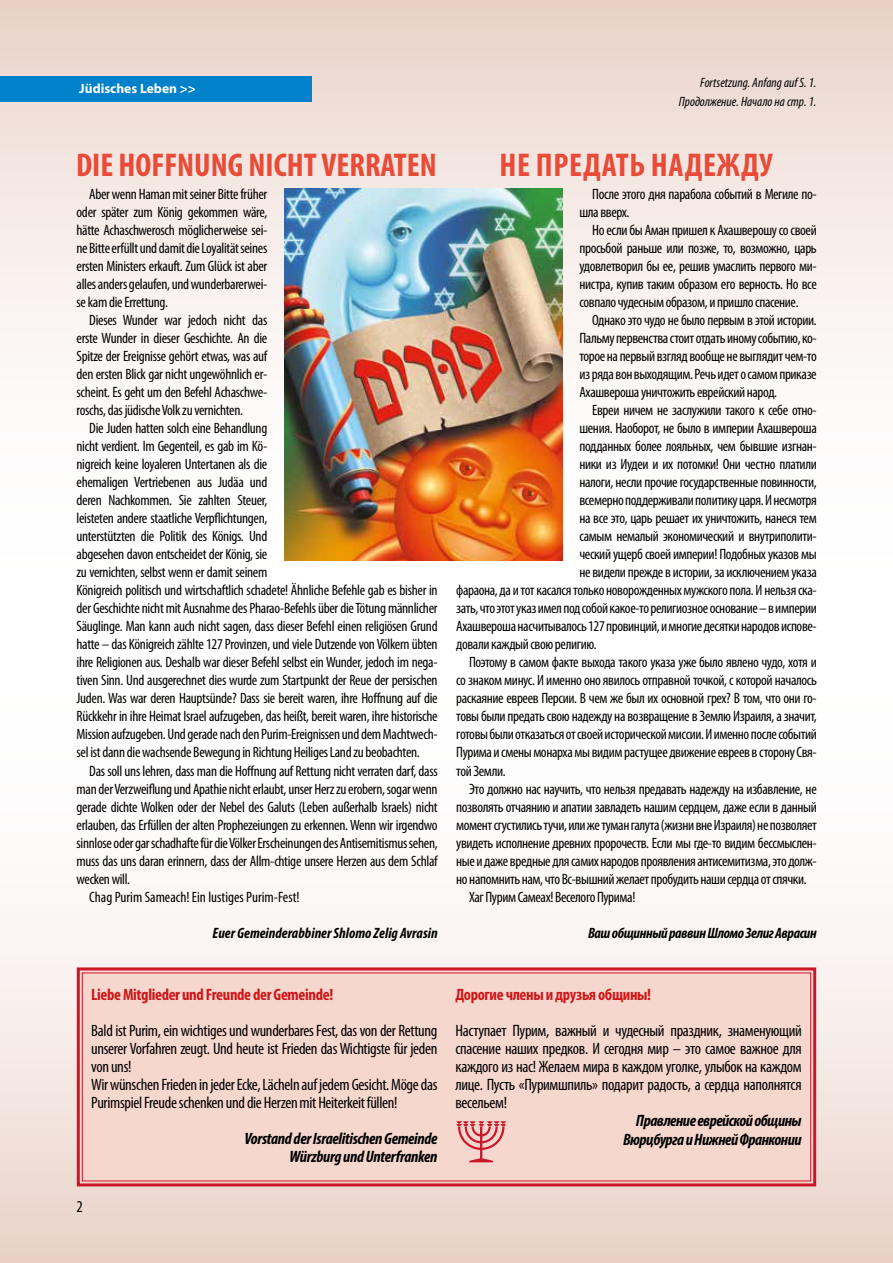
<style>
.page{position:relative;width:893px;height:1263px;background:#fff}
.page>*{position:absolute;margin:0;border:0;box-sizing:border-box;transform-origin:0 0}
.t1{font:700 condensed 33px "Myriad Pro";color:#e94b39}
.t2{font:700 condensed 33px "Myriad Pro";letter-spacing:.02em;color:#e94b39}
.t3{font:condensed 16.5px/18px "Myriad Pro";letter-spacing:-.02em;color:#000}
.t4{font:italic 700 condensed 16.5px/18px "Myriad Pro";letter-spacing:-.025em;color:#000;text-align:right}
.t5{font:700 condensed 16.5px "Myriad Pro";letter-spacing:-.02em;color:#cd1719}
.t6{font:condensed 15px/18px "Myriad Pro";letter-spacing:-.025em;color:#000;text-align:justify}
.t7{font:condensed 15px "Myriad Pro";color:#000}
.t8{font:italic 700 condensed 15px "Myriad Pro";letter-spacing:-.005em;color:#000}
.t9{font:italic 700 condensed 15px "Myriad Pro";letter-spacing:-.025em;color:#000}
.t10{font:italic condensed 13.5px "Myriad Pro";color:#000}
.t11{font:700 13.5px "Myriad Pro";color:#fff}
</style>
<div class="page">
<div style="left:0;top:0;width:893px;height:635px;background:linear-gradient(to bottom,#ecd8d0,#fff)"></div>
<div style="left:0;top:630px;width:893px;height:633px;background:linear-gradient(to bottom,#fff,#edd9d0)"></div>
<div style="left:0;top:77px;width:311px;height:25px;background:#0081c9"></div>
<img style="left:284px;top:188px;width:278px;height:373px">
<svg style="left:75px;top:966px;width:743px;height:222px;background:#f3cec6"></svg>
<svg style="left:456px;top:1121px;width:50px;height:41px;background:#eaa1a0"></svg>
<p class="t11" style="left:79px;top:80px;width:118px">Jüdisches Leben &gt;&gt;</p>
<p class="t11" style="left:79px;top:80px;width:18px">&gt;&gt;</p>
<p class="t10" style="left:700px;top:74px;width:118px">Fortsetzung. Anfang auf S. 1.</p>
<p class="t10" style="left:679px;top:94px;width:139px">Продолжение. Начало на стр. 1.</p>
<h1 class="t1" style="left:76px;top:144px;width:362px">DIE HOFFNUNG NICHT VERRATEN</h1>
<h1 class="t2" style="left:499px;top:144px;width:275px">НЕ ПРЕДАТЬ НАДЕЖДУ</h1>
<p class="t6" style="left:77px;top:185px;width:192px;text-indent:13px">Aber wenn Haman mit seiner Bitte früher oder später zum König gekommen wäre, hätte Achaschwerosch möglicherweise sei&shy;ne Bitte erfüllt und damit die Loyalität seines ersten Ministers erkauft. Zum Glück ist aber alles anders gelaufen, und wunderbarerwei&shy;se kam die Errettung.</p>
<p class="t6" style="left:77px;top:311px;width:192px;text-indent:13px">Dieses Wunder war jedoch nicht das erste Wunder in dieser Geschichte. An die Spitze der Ereignisse gehört etwas, was auf den ersten Blick gar nicht ungewöhnlich er&shy;scheint. Es geht um den Befehl Achaschwe&shy;roschs, das jüdische Volk zu vernichten.</p>
<p class="t6" style="left:77px;top:419px;width:363px;text-align:left;text-indent:13px">Die Juden hatten solch eine Behandlung<br>nicht verdient. Im Gegenteil, es gab im Kö-<br>nigreich keine loyaleren Untertanen als die<br>ehemaligen Vertriebenen aus Judäa und<br>deren Nachkommen. Sie zahlten Steuer,<br>leisteten andere staatliche Verpflichtungen,<br>unterstützten die Politik des Königs. Und<br>abgesehen davon entscheidet der König, sie<br>zu vernichten, selbst wenn er damit seinem<br>Königreich politisch und wirtschaftlich schadete! Ähnliche Befehle gab es bisher in der Geschichte nicht mit Ausnahme des Pharao-Befehls über die Tötung männlicher Säuglinge. Man kann auch nicht sagen, dass dieser Befehl einen religiösen Grund hatte – das Königreich zählte 127 Provinzen, und viele Dutzende von Völkern übten ihre Religionen aus. Deshalb war dieser Befehl selbst ein Wunder, jedoch im nega&shy;tiven Sinn. Und ausgerechnet dies wurde zum Startpunkt der Reue der persischen Juden. Was war deren Hauptsünde? Dass sie bereit waren, ihre Hoffnung auf die Rückkehr in ihre Heimat Israel aufzugeben, das heißt, bereit waren, ihre historische Mission aufzugeben. Und gerade nach den Purim-Ereignissen und dem Machtwech&shy;sel ist dann die wachsende Bewegung in Richtung Heiliges Land zu beobachten.</p>
<p class="t6" style="left:89px;top:761px;width:350px">Das soll uns lehren, dass man die Hoffnung auf Rettung nicht verraten darf, dass</p>
<p class="t6" style="left:77px;top:779px;width:363px">man der Verzweiflung und Apathie nicht erlaubt, unser Herz zu erobern, sogar wenn</p>
<p class="t6" style="left:77px;top:797px;width:363px">gerade dichte Wolken oder der Nebel des Galuts (Leben außerhalb Israels) nicht</p>
<p class="t6" style="left:77px;top:815px;width:363px">erlauben, das Erfüllen der alten Prophezeiungen zu erkennen. Wenn wir irgendwo</p>
<p class="t6" style="left:77px;top:833px;width:363px">sinnlose oder gar schadhafte für die Völker Erscheinungen des Antisemitismus sehen,</p>
<p class="t6" style="left:77px;top:851px;width:363px">muss das uns daran erinnern, dass der Allm-chtige unsere Herzen aus dem Schlaf</p>
<p class="t6" style="left:77px;top:869px;width:55px">wecken will.</p>
<p class="t7" style="left:89px;top:887px;width:212px">Chag Purim Sameach! Ein lustiges Purim-Fest!</p>
<p class="t8" style="left:213px;top:923px;width:227px">Euer Gemeinderabbiner Shlomo Zelig Avrasin</p>
<p class="t6" style="left:579px;top:185px;width:239px;text-indent:13px">После этого дня парабола событий в Мегиле по&shy;шла вверх.</p>
<p class="t6" style="left:579px;top:221px;width:239px;text-indent:13px">Но если бы Аман пришел к Ахашверошу со своей просьбой раньше или позже, то, возможно, царь удовлетворил бы ее, решив умаслить первого ми&shy;нистра, купив таким образом его верность. Но все совпало чудесным образом, и пришло спасение.</p>
<p class="t6" style="left:579px;top:311px;width:239px;text-indent:13px">Однако это чудо не было первым в этой истории.<br>Пальму первенства стоит отдать иному событию, ко&shy;торое на первый взгляд вообще не выглядит чем-то из ряда вон выходящим. Речь идет о самом приказе Ахашвероша уничтожить еврейский народ.</p>
<p class="t6" style="left:592px;top:401px;width:226px">Евреи ничем не заслужили такого к себе отно-</p>
<p class="t6" style="left:579px;top:419px;width:239px">шения. Наоборот, не было в империи Ахашвероша</p>
<p class="t6" style="left:579px;top:437px;width:239px">подданных более лояльных, чем бывшие изгнан-</p>
<p class="t6" style="left:579px;top:455px;width:239px">ники из Иудеи и их потомки! Они честно платили</p>
<p class="t6" style="left:579px;top:473px;width:239px">налоги, несли прочие государственные повинности,</p>
<p class="t6" style="left:579px;top:491px;width:239px">всемерно поддерживали политику царя. И несмотря</p>
<p class="t6" style="left:579px;top:509px;width:239px">на все это, царь решает их уничтожить, нанеся тем</p>
<p class="t6" style="left:579px;top:527px;width:239px">самым немалый экономический и внутриполити-</p>
<p class="t6" style="left:579px;top:545px;width:239px">ческий ущерб своей империи! Подобных указов мы</p>
<p class="t6" style="left:579px;top:563px;width:239px">не видели прежде в истории, за исключением указа</p>
<p class="t6" style="left:456px;top:581px;width:362px">фараона, да и тот касался только новорожденных мужского пола. И нельзя ска-</p>
<p class="t6" style="left:456px;top:599px;width:362px">зать, что этот указ имел под собой какое-то религиозное основание – в империи</p>
<p class="t6" style="left:456px;top:617px;width:362px">Ахашвероша насчитывалось 127 провинций, и многие десятки народов испове-</p>
<p class="t6" style="left:456px;top:635px;width:142px">довали каждый свою религию.</p>
<p class="t6" style="left:469px;top:653px;width:349px">Поэтому в самом факте выхода такого указа уже было явлено чудо, хотя и</p>
<p class="t6" style="left:456px;top:671px;width:362px">со знаком минус. И именно оно явилось отправной точкой, с которой началось</p>
<p class="t6" style="left:456px;top:689px;width:362px">раскаяние евреев Персии. В чем же был их основной грех? В том, что они го-</p>
<p class="t6" style="left:456px;top:707px;width:362px">товы были предать свою надежду на возвращение в Землю Израиля, а значит,</p>
<p class="t6" style="left:456px;top:725px;width:362px">готовы были отказаться от своей исторической миссии. И именно после событий</p>
<p class="t6" style="left:456px;top:743px;width:362px">Пурима и смены монарха мы видим растущее движение евреев в сторону Свя-</p>
<p class="t6" style="left:456px;top:761px;width:51px">той Земли.</p>
<p class="t6" style="left:469px;top:779px;width:349px">Это должно нас научить, что нельзя предавать надежду на избавление, не</p>
<p class="t6" style="left:456px;top:797px;width:362px">позволять отчаянию и апатии завладеть нашим сердцем, даже если в данный</p>
<p class="t6" style="left:456px;top:815px;width:362px">момент сгустились тучи, или же туман галута (жизни вне Израиля) не позволяет</p>
<p class="t6" style="left:456px;top:833px;width:362px">увидеть исполнение древних пророчеств. Если мы где-то видим бессмыслен-</p>
<p class="t6" style="left:456px;top:851px;width:362px">ные и даже вредные для самих народов проявления антисемитизма, это долж-</p>
<p class="t6" style="left:456px;top:869px;width:352px">но напомнить нам, что Вс-вышний желает пробудить наши сердца от спячки.</p>
<p class="t6" style="left:469px;top:887px;width:168px">Хаг Пурим Самеах! Веселого Пурима!</p>
<p class="t9" style="left:588px;top:923px;width:230px">Ваш общинный раввин Шломо Зелиг Аврасин</p>
<p class="t5" style="left:91px;top:985px;width:243px">Liebe Mitglieder und Freunde der Gemeinde!</p>
<p class="t3" style="left:91px;top:1022px;width:348px">Bald ist Purim, ein wichtiges und wunderbares Fest, das von der Rettung unserer Vorfahren zeugt. Und heute ist Frieden das Wichtigste für jeden von uns!<br>Wir wünschen Frieden in jeder Ecke, Lächeln auf jedem Gesicht. Möge das Purimspiel Freude schenken und die Herzen mit Heiterkeit füllen!</p>
<p class="t4" style="left:244px;top:1130px;width:195px">Vorstand der Israelitischen Gemeinde<br>Würzburg und Unterfranken</p>
<p class="t3" style="left:77px;top:1197px;width:8px">2</p>
<p class="t5" style="left:455px;top:985px;width:197px">Дорогие члены и друзья общины!</p>
<p class="t3" style="left:455px;top:1022px;width:348px;text-align:justify">Наступает Пурим, важный и чудесный праздник, знаменующий спасение наших предков. И сегодня мир – это самое важное для каждого из нас! Желаем мира в каждом уголке, улыбок на каждом лице. Пусть «Пуримшпиль» подарит радость, а сердца наполнятся весельем!</p>
<p class="t4" style="left:623px;top:1112px;width:180px">Правление еврейской общины<br>Вюрцбурга и Нижней Франконии</p>
</div>
